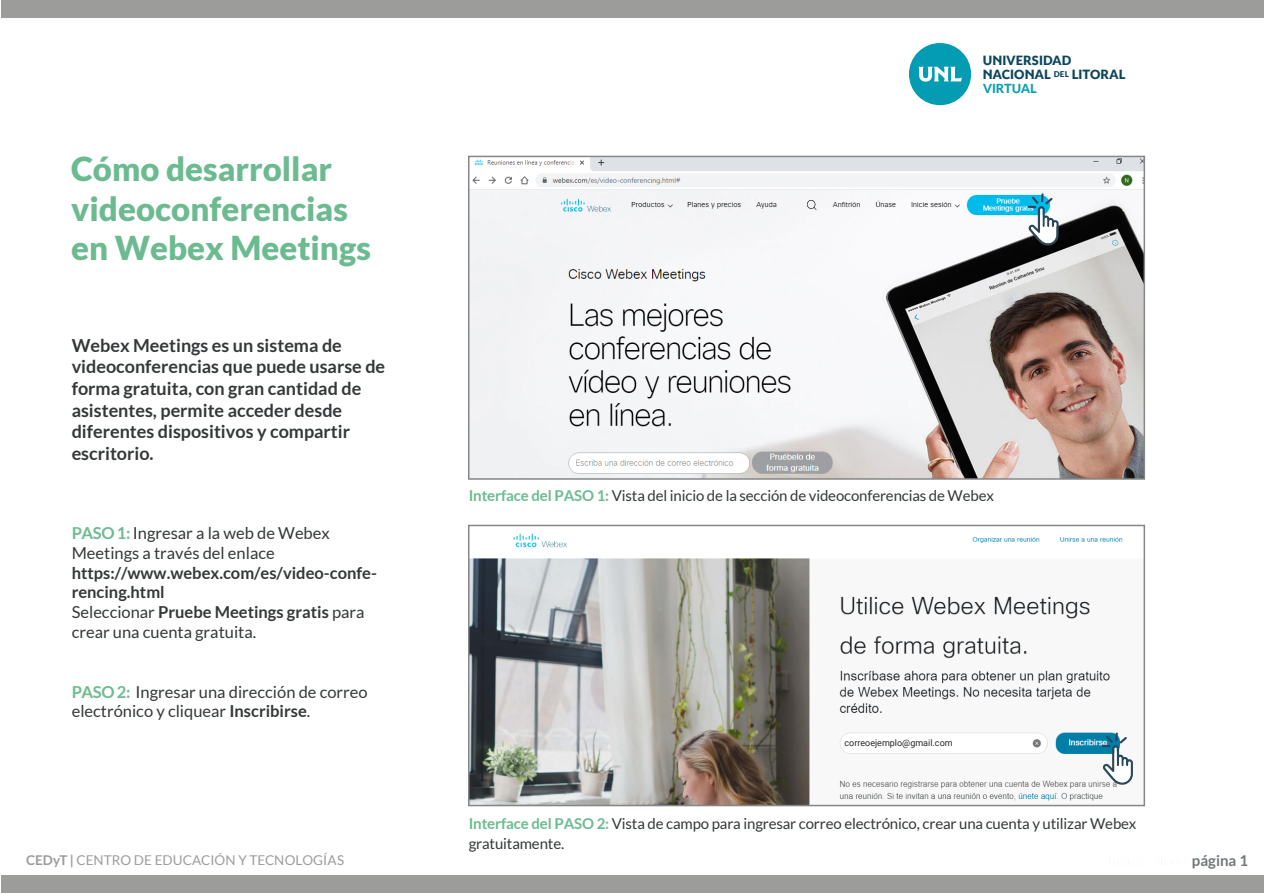
<style>
.page{position:relative;width:1264px;height:893px;background:#fff}
.page>*{position:absolute;margin:0;border:0;box-sizing:border-box;transform-origin:0 0}
.t1{font:900 33px/39.6px "Lato";color:#6cbb90}
.t2{font:700 18px/21.6px "Lato";color:#343838}
.t3{font:16.5px/19.8px "Lato";color:#343838}
.t4{font:700 16.5px/19.8px "Lato";color:#343838}
.t5{font:15px/19.5px "Lato";letter-spacing:-.01em;color:#343838}
.t6{font:13.5px "Lato";letter-spacing:.005em;color:#9c9c9b}
.t7{font:900 12.75px "Lato UNL190701";letter-spacing:.015em;color:#0b465a}
.t8{font:800 12.75px "Lato UNL190701";color:#089db6}
.t9{font:9px "Roboto";color:#24282b}
.s1{font-weight:700;color:#6cbb90}
.s2{font-weight:400}
.s3{font-weight:700}
.s4{font-size:7.95px}
</style>
<div class="page">
<img style="left:471px;top:159px;width:671px;height:318px">
<svg style="left:1109px;top:875px;width:82px;height:1px"></svg>
<div style="left:909px;top:43px;width:62px;height:62px;background:#039cb3;border-radius:50%"></div>
<svg style="left:918px;top:67px;width:44px;height:15px"></svg>
<div style="left:2px;top:0;width:1262px;height:17px;background:#9c9c9b"></div>
<div style="left:2px;top:876px;width:1262px;height:17px;background:#9c9c9b"></div>
<div style="left:468px;top:156px;width:677px;height:324px;border:2px solid #858688"></div>
<svg style="left:1027px;top:193px;width:32px;height:53px"></svg>
<img style="left:471px;top:533px;width:652px;height:270px">
<div style="left:468px;top:525px;width:677px;height:281px;border:2px solid #858688"></div>
<svg style="left:1102px;top:732px;width:31px;height:53px"></svg>
<div style="left:845px;top:737px;width:111px;height:13px;background:#fff"></div>
<h1 class="t1" style="left:71px;top:149px;width:301px">Cómo desarrollar videoconferencias en Webex Meetings</h1>
<p class="t2" style="left:72px;top:334px;width:315px">Webex Meetings es un sistema de videoconferencias que puede usarse de forma gratuita, con gran cantidad de asistentes, permite acceder desde diferentes dispositivos y compartir escritorio.</p>
<p class="t3" style="left:72px;top:523px;width:260px"><span class="s1">PASO 1:</span> Ingresar a la web de Webex<br>Meetings a través del enlace</p>
<p class="t4" style="left:72px;top:562px;width:307px">https://www.webex.com/es/video-confe&shy;rencing.html<br><span class="s2">Seleccionar</span> Pruebe Meetings gratis <span class="s2">para crear una cuenta gratuita.</span></p>
<p class="t3" style="left:72px;top:681px;width:298px"><span class="s1">PASO 2:</span> Ingresar una dirección de correo electrónico y cliquear <span class="s3">Inscribirse</span>.</p>
<p class="t6" style="left:26px;top:852px;width:320px"><span class="s3">CEDyT |</span> CENTRO DE EDUCACIÓN Y TECNOLOGÍAS</p>
<p class="t7" style="left:983px;top:53px;width:90px">UNIVERSIDAD</p>
<p class="t8" style="left:983px;top:81px;width:55px">VIRTUAL</p>
<p class="t7" style="left:983px;top:67px;width:144px">NACIONAL <span class="s4">DEL</span> LITORAL</p>
<p class="t5" style="left:469px;top:486px;width:527px"><span class="s1">Interface del PASO 1:</span> Vista del inicio de la sección de videoconferencias de Webex</p>
<p class="t9" style="left:845px;top:736px;width:110px">correoejemplo@gmail.com</p>
<p class="t5" style="left:469px;top:814px;width:669px"><span class="s1">Interface del PASO 2:</span> Vista de campo para ingresar correo electrónico, crear una cuenta y utilizar Webex gratuitamente.</p>
</div>
